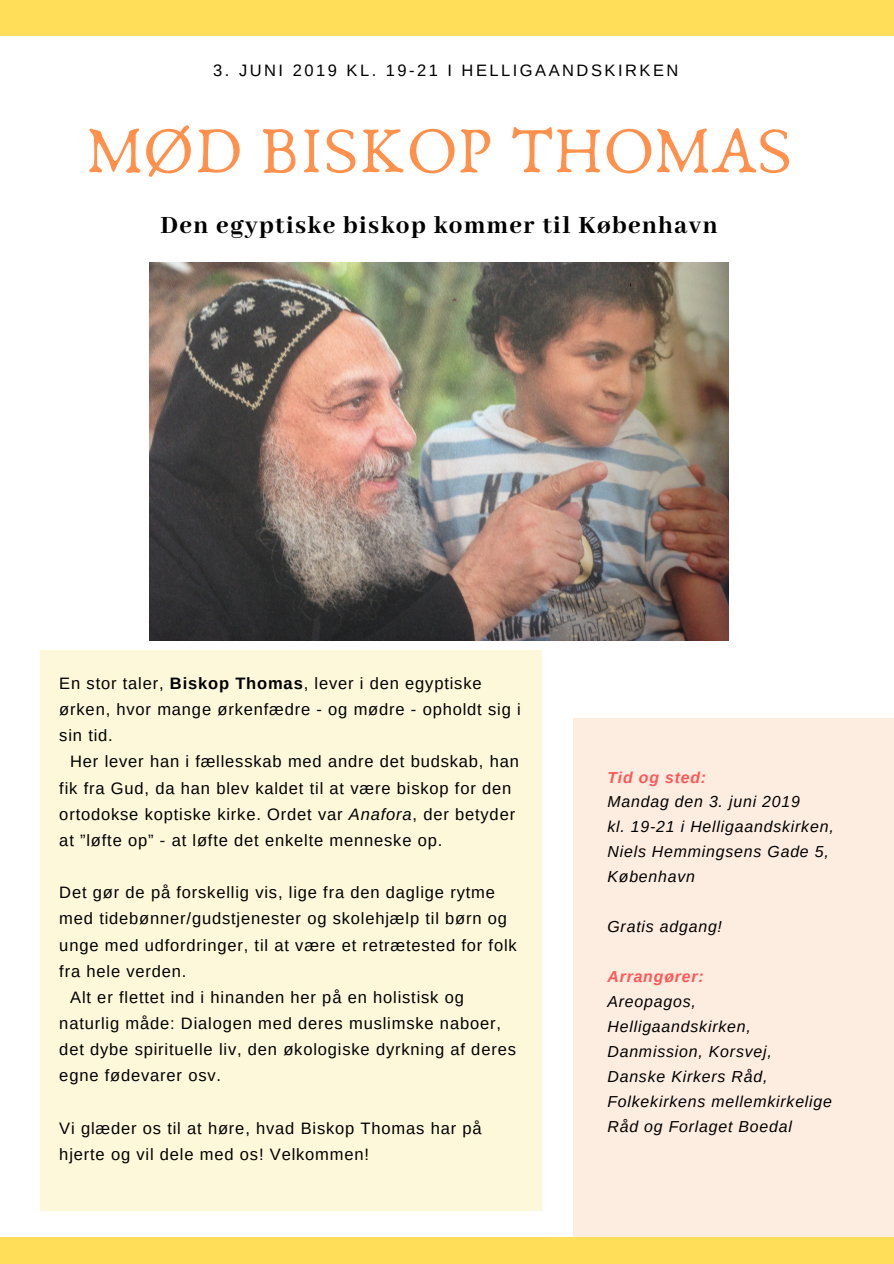
<style>
.page{position:relative;width:894px;height:1264px;background:#fff}
.page>*{position:absolute;margin:0;border:0;box-sizing:border-box;transform-origin:0 0}
.t1{font:67.5px "Anaktoria";color:#ff914d}
.t2{font:800 27px "Abhaya Libre";letter-spacing:.05em;color:#000}
.t3{font:16.5px/26.1px "Arimo";letter-spacing:.05em;color:#000}
.t4{font:16.5px "Arimo";letter-spacing:.15em;color:#000}
.t5{font:italic 15.9px/24.9px "Arimo";letter-spacing:.05em;color:#000}
.t6{font:italic 700 15.9px "Arimo";letter-spacing:.05em;color:#ff5757}
.s1{font-weight:700}
.s2{font-style:italic}
</style>
<div class="page">
<div style="left:0;top:0;width:893px;height:36px;background:#ffde59"></div>
<div style="left:573px;top:718px;width:320px;height:545px;background:#fdede1"></div>
<div style="left:40px;top:650px;width:501px;height:561px;background:#fdf8da"></div>
<img style="left:149px;top:263px;width:579px;height:377px">
<div style="left:0;top:1237px;width:893px;height:26px;background:#ffde59"></div>
<p class="t4" style="left:213px;top:61px;width:466px">3. JUNI 2019 KL. 19-21 I HELLIGAANDSKIRKEN</p>
<h1 class="t1" style="left:86px;top:109px;width:707px">MØD BISKOP THOMAS</h1>
<h2 class="t2" style="left:160px;top:211px;width:558px">Den egyptiske biskop kommer til København</h2>
<p class="t3" style="left:59px;top:670px;width:463px">En stor taler, <span class="s1">Biskop Thomas</span>, lever i den egyptiske ørken, hvor mange ørkenfædre - og mødre - opholdt sig i sin tid.</p>
<p class="t3" style="left:59px;top:748px;width:461px;text-indent:11px">Her lever han i fællesskab med andre det budskab, han fik fra Gud, da han blev kaldet til at være biskop for den ortodokse koptiske kirke. Ordet var <span class="s2">Anafora</span>, der betyder at ”løfte op” - at løfte det enkelte menneske op.</p>
<p class="t3" style="left:59px;top:879px;width:437px">Det gør de på forskellig vis, lige fra den daglige rytme</p>
<p class="t3" style="left:59px;top:905px;width:449px">med tidebønner/gudstjenester og skolehjælp til børn og</p>
<p class="t3" style="left:59px;top:931px;width:459px">unge med udfordringer, til at være et retrætested for folk</p>
<p class="t3" style="left:59px;top:957px;width:129px">fra hele verden.</p>
<p class="t3" style="left:70px;top:984px;width:395px">Alt er flettet ind i hinanden her på en holistisk og</p>
<p class="t3" style="left:59px;top:1010px;width:443px">naturlig måde: Dialogen med deres muslimske naboer,</p>
<p class="t3" style="left:59px;top:1036px;width:458px">det dybe spirituelle liv, den økologiske dyrkning af deres</p>
<p class="t3" style="left:59px;top:1062px;width:163px">egne fødevarer osv.</p>
<p class="t3" style="left:59px;top:1114px;width:424px">Vi glæder os til at høre, hvad Biskop Thomas har på hjerte og vil dele med os! Velkommen!</p>
<p class="t6" style="left:607px;top:768px;width:100px">Tid og sted:</p>
<p class="t5" style="left:607px;top:789px;width:228px">Mandag den 3. juni 2019<br>kl. 19-21 i Helligaandskirken,<br>Niels Hemmingsens Gade 5,<br>København</p>
<p class="t5" style="left:607px;top:914px;width:116px">Gratis adgang!</p>
<p class="t6" style="left:607px;top:967px;width:98px">Arrangører:</p>
<p class="t5" style="left:607px;top:989px;width:226px">Areopagos,<br>Helligaandskirken,<br>Danmission, Korsvej,<br>Danske Kirkers Råd,<br>Folkekirkens mellemkirkelige<br>Råd og Forlaget Boedal</p>
</div>
